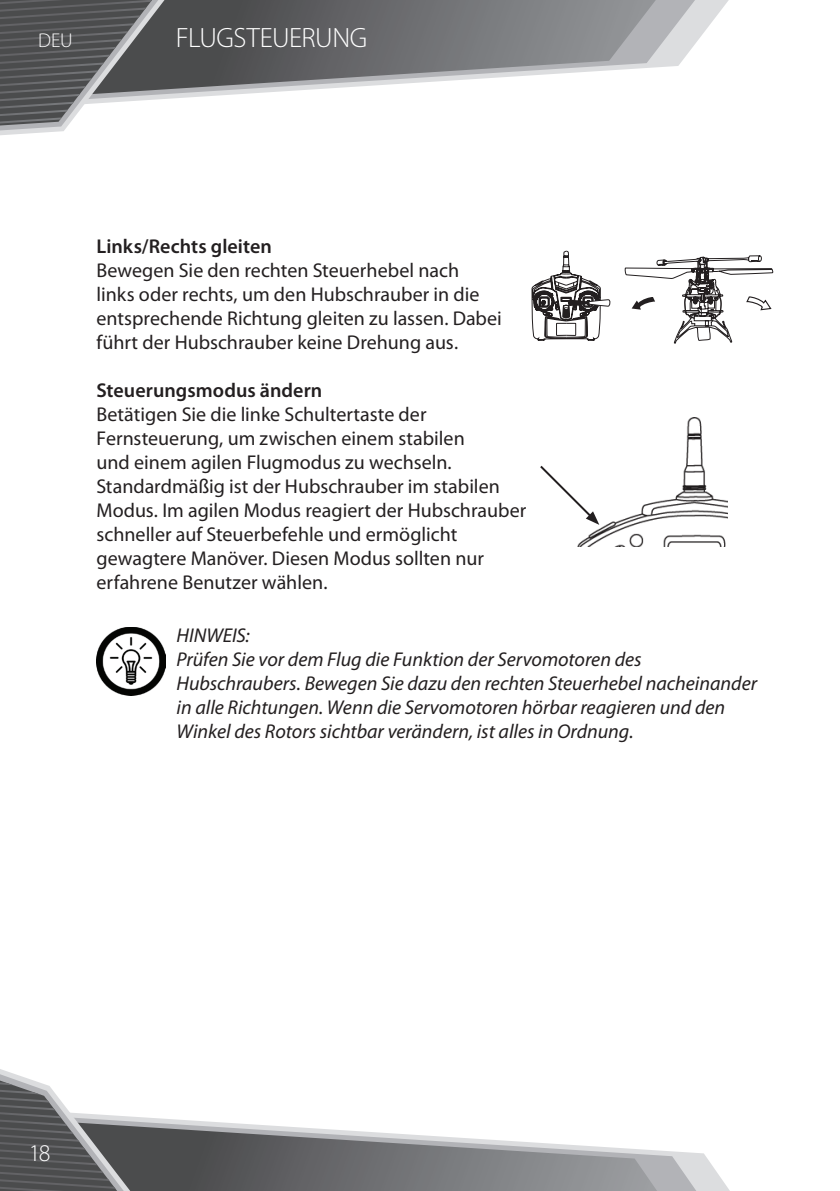
<style>
.page{position:relative;width:840px;height:1191px;background:#fff}
.page>*{position:absolute;margin:0;border:0;box-sizing:border-box;transform-origin:0 0}
.t1{font:300 28px "Myriad Pro";letter-spacing:-.015em;color:#fff}
.t2{font:300 24px "Myriad Pro";color:#fff}
.t3{font:20px/24px "Myriad Pro";color:#231f20}
.t4{font:italic 20px/24px "Myriad Pro";color:#231f20}
.t5{font:600 20px "Myriad Pro";color:#231f20}
.t6{font:300 20px "Myriad Pro";color:#fff}
</style>
<div class="page">
<svg style="left:694px;top:0;width:34px;height:45px;fill:#dddee0"></svg>
<svg style="left:655px;top:0;width:39px;height:68px;background:#cecfd1"></svg>
<svg style="left:164px;top:0;width:491px;height:99px"></svg>
<svg style="left:0;top:0;width:164px;height:135px;background:#797a7b"></svg>
<svg style="left:696px;top:1153px;width:33px;height:38px"></svg>
<svg style="left:130px;top:1116px;width:566px;height:75px"></svg>
<svg style="left:130px;top:1118px;width:526px;height:73px"></svg>
<svg style="left:0;top:1069px;width:130px;height:122px"></svg>
<svg style="left:531px;top:251px;width:78px;height:90px"></svg>
<svg style="left:624px;top:255px;width:148px;height:88px"></svg>
<img style="left:577px;top:418px;width:150px;height:128px">
<svg style="left:540px;top:463px;width:59px;height:62px"></svg>
<img style="left:96px;top:627px;width:69px;height:68px">
<p class="t6" style="left:38px;top:30px;width:36px">DEU</p>
<h1 class="t1" style="left:176px;top:23px;width:190px">FLUGSTEUERUNG</h1>
<p class="t5" style="left:96px;top:234px;width:177px">Links/Rechts gleiten</p>
<p class="t3" style="left:96px;top:258px;width:407px">Bewegen Sie den rechten Steuerhebel nach links oder rechts, um den Hubschrauber in die entsprechende Richtung gleiten zu lassen. Dabei führt der Hubschrauber keine Drehung aus.</p>
<p class="t5" style="left:96px;top:378px;width:227px">Steuerungsmodus ändern</p>
<p class="t3" style="left:96px;top:402px;width:431px">Betätigen Sie die linke Schultertaste der Fernsteuerung, um zwischen einem stabilen<br>und einem agilen Flugmodus zu wechseln.<br>Standardmäßig ist der Hubschrauber im stabilen Modus. Im agilen Modus reagiert der Hubschrauber schneller auf Steuerbefehle und ermöglicht gewagtere Manöver. Diesen Modus sollten nur erfahrene Benutzer wählen.</p>
<p class="t4" style="left:176px;top:623px;width:581px">HINWEIS:<br>Prüfen Sie vor dem Flug die Funktion der Servomotoren des Hubschraubers. Bewegen Sie dazu den rechten Steuerhebel nacheinander in alle Richtungen. Wenn die Servomotoren hörbar reagieren und den Winkel des Rotors sichtbar verändern, ist alles in Ordnung.</p>
<p class="t2" style="left:29px;top:1139px;width:23px">18</p>
</div>
